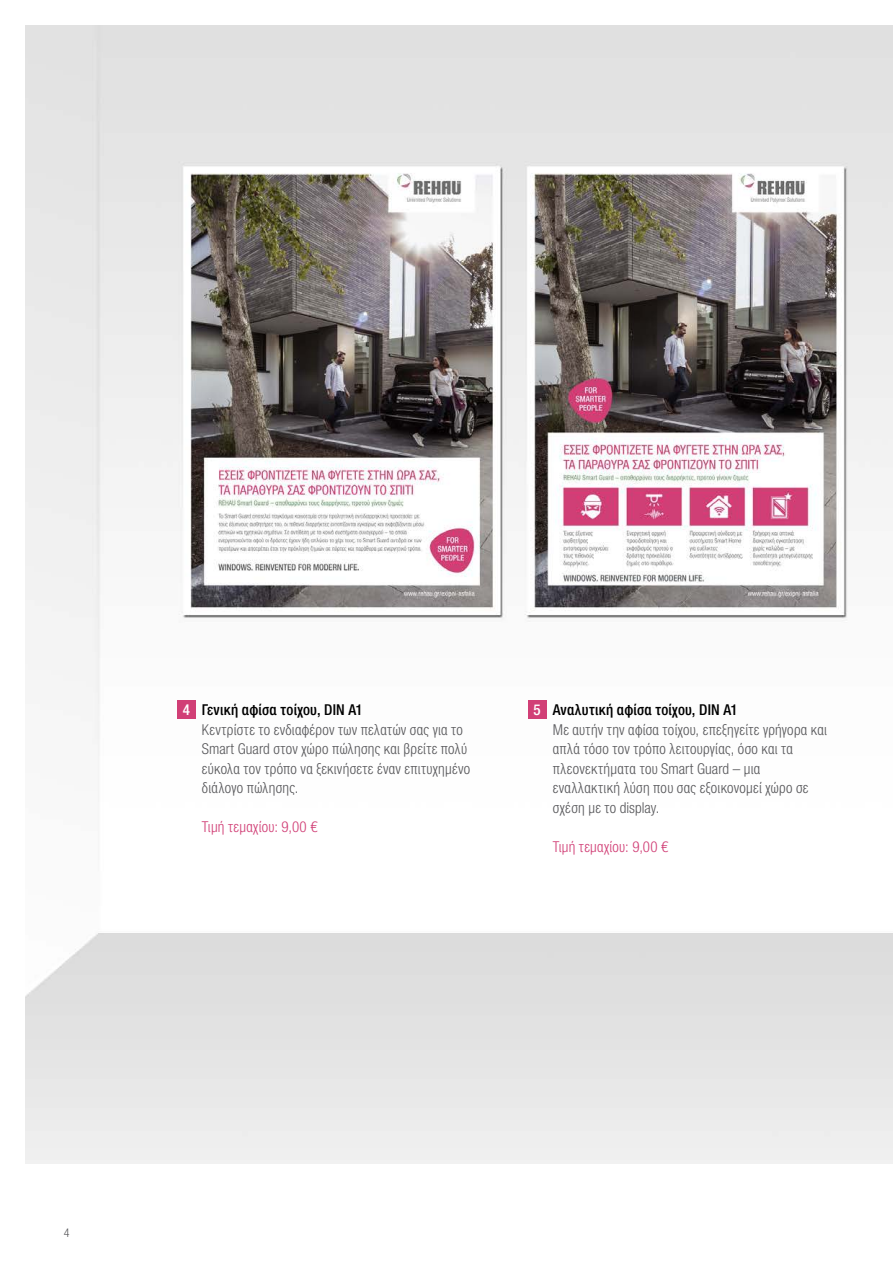
<style>
.page{position:relative;width:893px;height:1263px;background:#fff}
.page>*{position:absolute;margin:0;border:0;box-sizing:border-box;transform-origin:0 0}
.Bodytext{font:300 condensed 15px/19.5px "Helvetica Neue LTW1 G";letter-spacing:.02em;color:#58585b}
.Bodytext_headline{font:500 condensed 15px "Helvetica Neue LTW1 G";letter-spacing:.015em;color:#000}
.Bodytext-2{font:300 condensed 15px "Helvetica Neue LTW1 G";letter-spacing:.02em;color:#d13f76}
.Bodytext_headline-2{font:500 condensed 15px "Helvetica Neue LTW1 G";color:#fff}
.t1{font:300 condensed 12px "Helvetica Neue LTW1 G";color:#58585b}
</style>
<div class="page">
<img style="left:26px;top:26px;width:867px;height:1138px">
<div style="left:177px;top:700px;width:19px;height:19px;background:#d13f76"></div>
<div style="left:528px;top:700px;width:18px;height:19px;background:#d13f76"></div>
<p class="Bodytext_headline" style="left:202px;top:701px;width:162px">Γενική αφίσα τοίχου, DIN A1</p>
<p class="Bodytext" style="left:202px;top:720px;width:270px">Κεντρίστε το ενδιαφέρον των πελατών σας για το Smart Guard στον χώρο πώλησης και βρείτε πολύ εύκολα τον τρόπο να ξεκινήσετε έναν επιτυχημένο διάλογο πώλησης.</p>
<p class="Bodytext-2" style="left:202px;top:818px;width:117px">Τιμή τεμαχίου: 9,00 €</p>
<p class="Bodytext_headline-2" style="left:183px;top:701px;width:9px">4</p>
<p class="Bodytext_headline-2" style="left:534px;top:701px;width:9px">5</p>
<p class="Bodytext_headline" style="left:553px;top:701px;width:186px">Αναλυτική αφίσα τοίχου, DIN A1</p>
<p class="Bodytext" style="left:553px;top:720px;width:276px">Με αυτήν την αφίσα τοίχου, επεξηγείτε γρήγορα και απλά τόσο τον τρόπο λειτουργίας, όσο και τα πλεονεκτήματα του Smart Guard – μια εναλλακτική λύση που σας εξοικονομεί χώρο σε σχέση με το display.</p>
<p class="Bodytext-2" style="left:553px;top:837px;width:117px">Τιμή τεμαχίου: 9,00 €</p>
<p class="t1" style="left:64px;top:1226px;width:7px">4</p>
</div>
